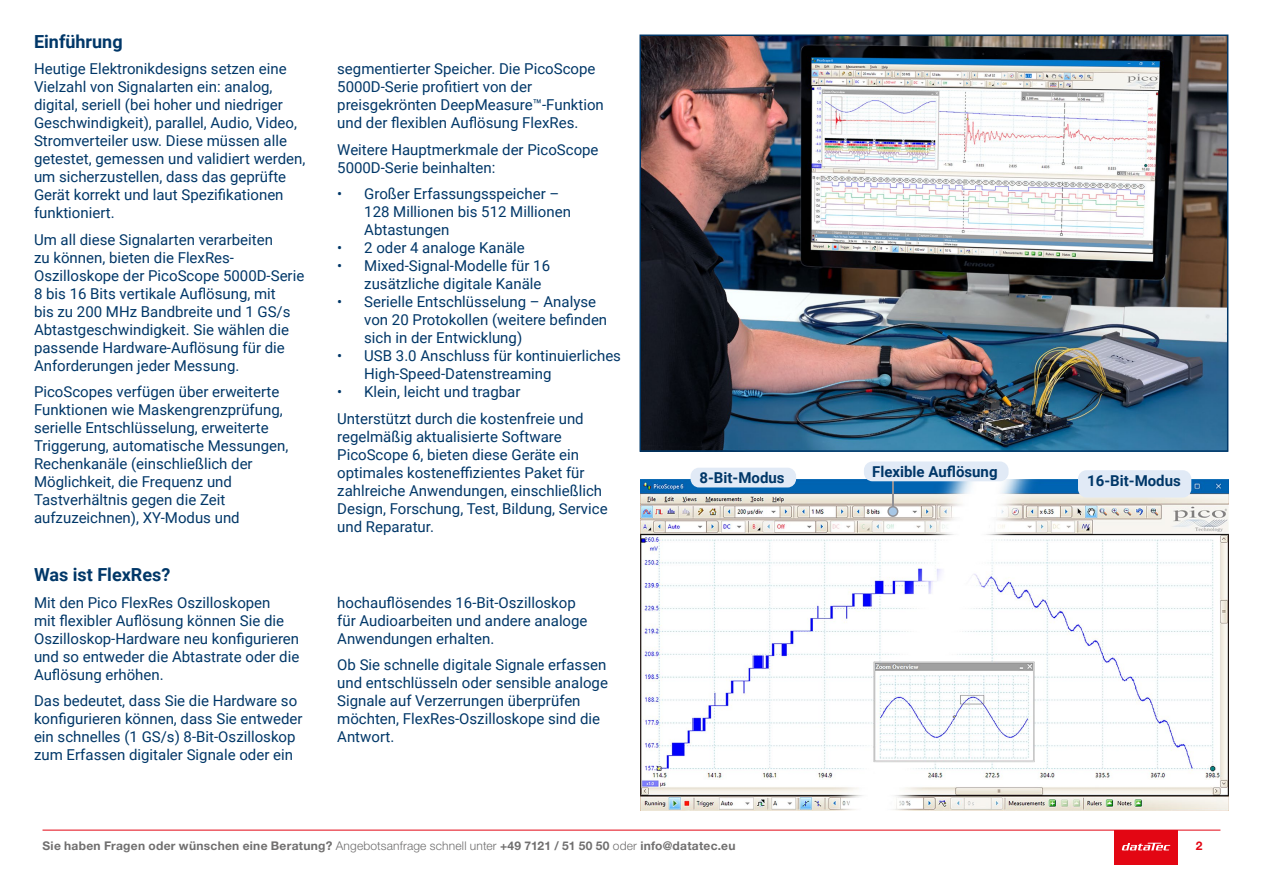
<style>
.page{position:relative;width:1263px;height:893px;background:#fff}
.page>*{position:absolute;margin:0;border:0;box-sizing:border-box;transform-origin:0 0}
.t1{font:700 18px "Roboto";color:#003768}
.t2{font:15px/18px "Roboto";color:#003768}
.t3{font:700 15px "Roboto";color:#003768}
.t4{font:700 12px "Helvetica Neue LT Pro";letter-spacing:.025em;color:#706f6f}
.t5{font:700 12px "Helvetica Neue LT Pro";color:#e30613}
.s1{font-weight:300}
</style>
<div class="page">
<div style="left:1114px;top:830px;width:64px;height:34px;background:#e30613"></div>
<svg style="left:1122px;top:843px;width:48px;height:7px"></svg>
<hr style="left:43px;top:830px;width:1177px;height:1px;background:#e30613">
<img style="left:642px;top:38px;width:583px;height:411px">
<div style="left:639px;top:35px;width:589px;height:417px;border:2px solid #003768"></div>
<img style="left:640px;top:480px;width:589px;height:330px">
<div style="left:1078px;top:470px;width:113px;height:27px;background:#e1eaf6;border-radius:9px"></div>
<div style="left:690px;top:468px;width:106px;height:19px;background:#e1eaf6;border-radius:9px"></div>
<hr style="left:892px;top:470px;width:2px;height:40px;background:#919195">
<div style="left:864px;top:461px;width:144px;height:20px;background:#e1eaf6;border-radius:9px"></div>
<div style="left:888px;top:507px;width:10px;height:9px;background:#a7c7e6;border-radius:50%"></div>
<div style="left:887px;top:506px;width:11px;height:11px;border:2px solid #919195;border-radius:50%"></div>
<p class="t1" style="left:34px;top:29px;width:90px">Einführung</p>
<p class="t2" style="left:34px;top:59px;width:273px">Heutige Elektronikdesigns setzen eine Vielzahl von Signalarten ein: analog, digital, seriell (bei hoher und niedriger Geschwindigkeit), parallel, Audio, Video, Stromverteiler usw. Diese müssen alle getestet, gemessen und validiert werden, um sicherzustellen, dass das geprüfte Gerät korrekt und laut Spezifikationen funktioniert.</p>
<p class="t2" style="left:34px;top:230px;width:272px">Um all diese Signalarten verarbeiten<br>zu können, bieten die FlexRes-Oszilloskope der PicoScope 5000D-Serie 8 bis 16 Bits vertikale Auflösung, mit<br>bis zu 200 MHz Bandbreite und 1 GS/s Abtastgeschwindigkeit. Sie wählen die passende Hardware-Auflösung für die Anforderungen jeder Messung.</p>
<p class="t2" style="left:34px;top:382px;width:256px">PicoScopes verfügen über erweiterte Funktionen wie Maskengrenzprüfung, serielle Entschlüsselung, erweiterte Triggerung, automatische Messungen, Rechenkanäle (einschließlich der Möglichkeit, die Frequenz und Tastverhältnis gegen die Zeit aufzuzeichnen), XY-Modus und</p>
<p class="t1" style="left:34px;top:562px;width:138px">Was ist FlexRes?</p>
<p class="t2" style="left:34px;top:593px;width:267px">Mit den Pico FlexRes Oszilloskopen<br>mit flexibler Auflösung können Sie die Oszilloskop-Hardware neu konfigurieren und so entweder die Abtastrate oder die Auflösung erhöhen.</p>
<p class="t2" style="left:34px;top:691px;width:270px">Das bedeutet, dass Sie die Hardware so konfigurieren können, dass Sie entweder ein schnelles (1 GS/s) 8-Bit-Oszilloskop zum Erfassen digitaler Signale oder ein</p>
<p class="t2" style="left:337px;top:59px;width:268px">segmentierter Speicher. Die PicoScope 5000D-Serie profitiert von der preisgekrönten DeepMeasure™-Funktion und der flexiblen Auflösung FlexRes.</p>
<p class="t2" style="left:337px;top:140px;width:263px">Weitere Hauptmerkmale der PicoScope<br>5000D-Serie beinhalten:</p>
<p class="t2" style="left:364px;top:184px;width:208px;text-indent:-27px">• Großer Erfassungsspeicher –<br>128 Millionen bis 512 Millionen<br>Abtastungen</p>
<p class="t2" style="left:337px;top:238px;width:189px">• 2 oder 4 analoge Kanäle</p>
<p class="t2" style="left:364px;top:256px;width:187px;text-indent:-27px">• Mixed-Signal-Modelle für 16 zusätzliche digitale Kanäle</p>
<p class="t2" style="left:364px;top:292px;width:244px;text-indent:-27px">• Serielle Entschlüsselung – Analyse von 20 Protokollen (weitere befinden sich in der Entwicklung)</p>
<p class="t2" style="left:364px;top:346px;width:258px;text-indent:-27px">• USB 3.0 Anschluss für kontinuierliches<br>High-Speed-Datenstreaming</p>
<p class="t2" style="left:337px;top:378px;width:248px;line-height:26.5px">• Klein, leicht und tragbar<br>Unterstützt durch die kostenfreie und</p>
<p class="t2" style="left:337px;top:427px;width:272px">regelmäßig aktualisierte Software PicoScope 6, bieten diese Geräte ein optimales kosteneffizientes Paket für zahlreiche Anwendungen, einschließlich Design, Forschung, Test, Bildung, Service und Reparatur.</p>
<p class="t2" style="left:337px;top:593px;width:252px">hochauflösendes 16-Bit-Oszilloskop für Audioarbeiten und andere analoge<br>Anwendungen erhalten.</p>
<p class="t2" style="left:337px;top:655px;width:272px">Ob Sie schnelle digitale Signale erfassen und entschlüsseln oder sensible analoge Signale auf Verzerrungen überprüfen möchten, FlexRes-Oszilloskope sind die Antwort.</p>
<p class="t3" style="left:872px;top:461px;width:127px">Flexible Auflösung</p>
<p class="t3" style="left:699px;top:467px;width:87px">8-Bit-Modus</p>
<p class="t3" style="left:1087px;top:470px;width:95px">16-Bit-Modus</p>
<p class="t4" style="left:43px;top:839px;width:694px">Sie haben Fragen oder wünschen eine Beratung? <span class="s1">Angebotsanfrage schnell unter</span> +49 7121 / 51 50 50 <span class="s1">oder</span> info@datatec.eu</p>
<p class="t5" style="left:1196px;top:839px;width:8px">2</p>
</div>
